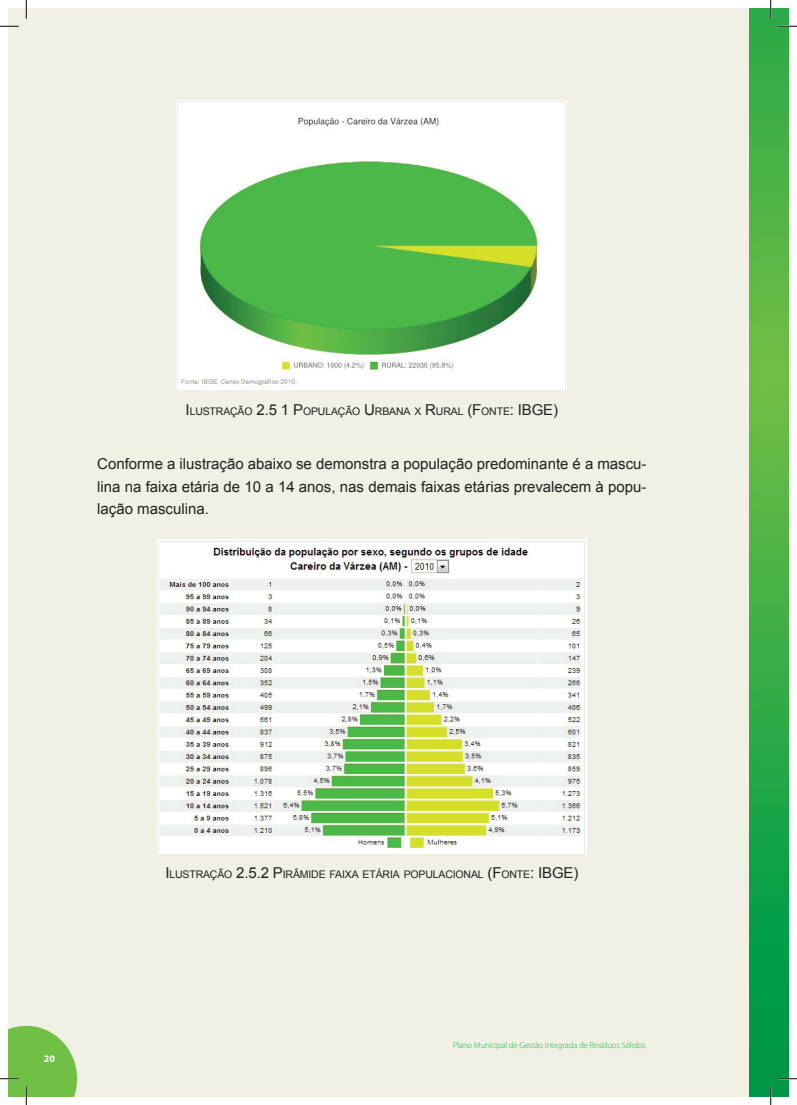
<style>
.page{position:relative;width:797px;height:1105px;background:#fff}
.page>*{position:absolute;margin:0;border:0;box-sizing:border-box;transform-origin:0 0}
.t1{font:15px/22.5px "Arial";color:#231f20;text-align:justify}
.t2{font:15px "Arial";color:#231f20}
.t3{font:10.5px "Arial";letter-spacing:-.015em;color:#231f20}
.t4{font:700 10px "Myriad Pro";color:#fff}
.t5{font:300 8.75px "Myriad Pro";letter-spacing:-.015em;color:#23b24b}
.s1{font-size:15px}
</style>
<div class="page">
<div style="left:9px;top:9px;width:761px;height:1087px;background:#f0f0e4"></div>
<svg style="left:749px;top:9px;width:39px;height:1087px;background:#38ac45"></svg>
<img style="left:178px;top:101px;width:389px;height:289px">
<img style="left:157px;top:540px;width:429px;height:313px">
<svg style="left:0;top:25px;width:19px;height:2px"></svg>
<svg style="left:778px;top:25px;width:19px;height:2px"></svg>
<svg style="left:778px;top:1078px;width:19px;height:1px"></svg>
<svg style="left:25px;top:0;width:2px;height:19px"></svg>
<svg style="left:0;top:1026px;width:77px;height:79px"></svg>
<svg style="left:770px;top:0;width:1px;height:19px"></svg>
<svg style="left:770px;top:1086px;width:1px;height:19px"></svg>
<p class="t3" style="left:186px;top:404px;width:347px"><span class="s1">I</span>LUSTRAÇÃO <span class="s1">2.5 1 P</span>OPULAÇÃO <span class="s1">U</span> RBANA X <span class="s1">R</span>URAL <span class="s1">(F</span>ONTE<span class="s1">: IBGE</span></p>
<p class="t2" style="left:553px;top:400px;width:6px">)</p>
<p class="t1" style="left:97px;top:453px;width:551px">Conforme a ilustração abaixo se demonstra a população predominante é a mascu&shy;lina na faixa etária de 10 a 14 anos, nas demais faixas etárias prevalecem à popu&shy;lação masculina.</p>
<p class="t4" style="left:44px;top:1053px;width:12px">20</p>
<p class="t3" style="left:165px;top:868px;width:388px"><span class="s1">I</span>LUSTRAÇÃO <span class="s1">2.5.2 P</span> I RÂMI DE FAIXA ETÁRIA POPULACIONAL <span class="s1">(F</span>ONTE<span class="s1">: IBGE</span></p>
<p class="t2" style="left:573px;top:863px;width:6px">)</p>
<p class="t5" style="left:453px;top:1040px;width:194px">Plano Municipal de Gestão Integrada de Resíduos Sólidos</p>
</div>
